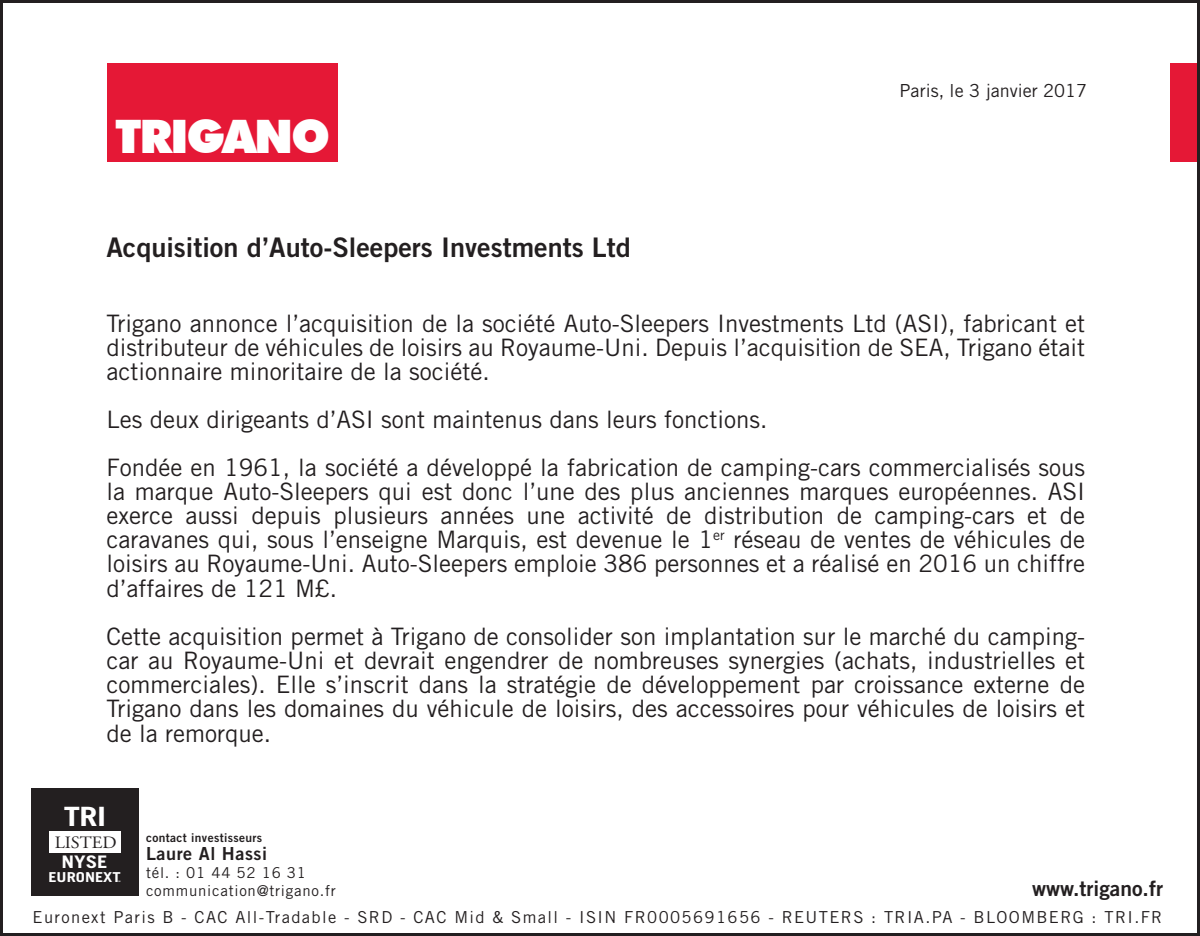
<style>
.page{position:relative;width:1200px;height:936px;background:#fff}
.page>*{position:absolute;margin:0;border:0;box-sizing:border-box;transform-origin:0 0}
.t1{font:900 46.2px "Futura BT";letter-spacing:-.05em;color:#fff}
.t2{font:27px "Trade Gothic Bold Two";color:#231f20}
.t3{font:700 26.7px "Trade Gothic";color:#fff;scale:1.22 1}
.t4{font:24px/24px "Trade Gothic";color:#231f20;text-align:justify}
.t5{font:21px "Trade Gothic Bold Two";color:#231f20}
.t6{font:18px "Trade Gothic";color:#231f20}
.t7{font:18px "Trade Gothic Bold Two";letter-spacing:.03em;color:#231f20}
.t8{font:17.4px/20.7px "Adobe Garamond Pro";color:#231f20;text-align:center;scale:1.05 1}
.t9{font:16.5px "Trade Gothic";letter-spacing:.085em;color:#231f20}
.t10{font:15px "Trade Gothic";letter-spacing:.05em;color:#231f20}
.t11{font:700 13.8px "Trade Gothic";color:#fff;scale:1.2 1}
.t12{font:12px "Trade Gothic Bold Two";letter-spacing:.03em;color:#231f20}
.s1{font-family:"Trade Gothic";font-weight:700;color:#fff}
</style>
<div class="page">
<div style="left:107px;top:64px;width:230px;height:98px;background:#e51836"></div>
<div style="left:1169px;top:64px;width:30px;height:98px;background:#e51836"></div>
<div style="left:31px;top:788px;width:108px;height:108px;background:#231f20"></div>
<div style="left:49px;top:831px;width:72px;height:21px;background:#fff"></div>
<p class="t1" style="left:115px;top:109px;width:216px">TRIGANO</p>
<p class="t2" style="left:106px;top:231px;width:526px">Acquisition d’Auto-Sleepers Investments Ltd</p>
<p class="t6" style="left:899px;top:80px;width:189px">Paris, le 3 janvier 2017</p>
<p class="t4" style="left:106px;top:311px;width:979px">Trigano annonce l’acquisition de la société Auto-Sleepers Investments Ltd (ASI), fabricant et distributeur de véhicules de loisirs au Royaume-Uni. Depuis l’acquisition de SEA, Trigano était actionnaire minoritaire de la société.</p>
<p class="t4" style="left:106px;top:407px;width:662px">Les deux dirigeants d’ASI sont maintenus dans leurs fonctions.</p>
<p class="t4" style="left:106px;top:455px;width:980px">Fondée en 1961, la société a développé la fabrication de camping-cars commercialisés sous la marque Auto-Sleepers qui est donc l’une des plus anciennes marques européennes. ASI exerce aussi depuis plusieurs années une activité de distribution de camping-cars et de caravanes qui, sous l’enseigne Marquis, est devenue le 1<sup>er</sup> réseau de ventes de véhicules de loisirs au Royaume-Uni. Auto-Sleepers emploie 386 personnes et a réalisé en 2016 un chiffre d’affaires de 121 M£.</p>
<p class="t4" style="left:106px;top:623px;width:980px">Cette acquisition permet à Trigano de consolider son implantation sur le marché du camping&shy;car au Royaume-Uni et devrait engendrer de nombreuses synergies (achats, industrielles et commerciales). Elle s’inscrit dans la stratégie de développement par croissance externe de Trigano dans les domaines du véhicule de loisirs, des accessoires pour véhicules de loisirs et de la remorque.</p>
<p class="t3" style="left:64px;top:800px;width:36px">TRI</p>
<p class="t12" style="left:146px;top:830px;width:118px">contact investisseurs</p>
<p class="t7" style="left:146px;top:842px;width:122px">Laure Al Hassi</p>
<p class="t10" style="left:146px;top:863px;width:161px">tél. : 01 44 52 16 31</p>
<p class="t10" style="left:146px;top:881px;width:191px">communication@trigano.fr</p>
<p class="t9" style="left:33px;top:907px;width:1130px">Euronext Paris B - CAC All-Tradable - SRD - CAC Mid &amp; Small - ISIN FR0005691656 - REUTERS : TRIA.PA - BLOOMBERG : TRI.FR</p>
<p class="t8" style="left:55px;top:832px;width:61px">LISTED<br><span class="s1">NYSE</span></p>
<p class="t11" style="left:48px;top:868px;width:62px">EURONEXT</p>
<p class="t5" style="left:1031px;top:875px;width:132px">www.trigano.fr</p>
</div>
